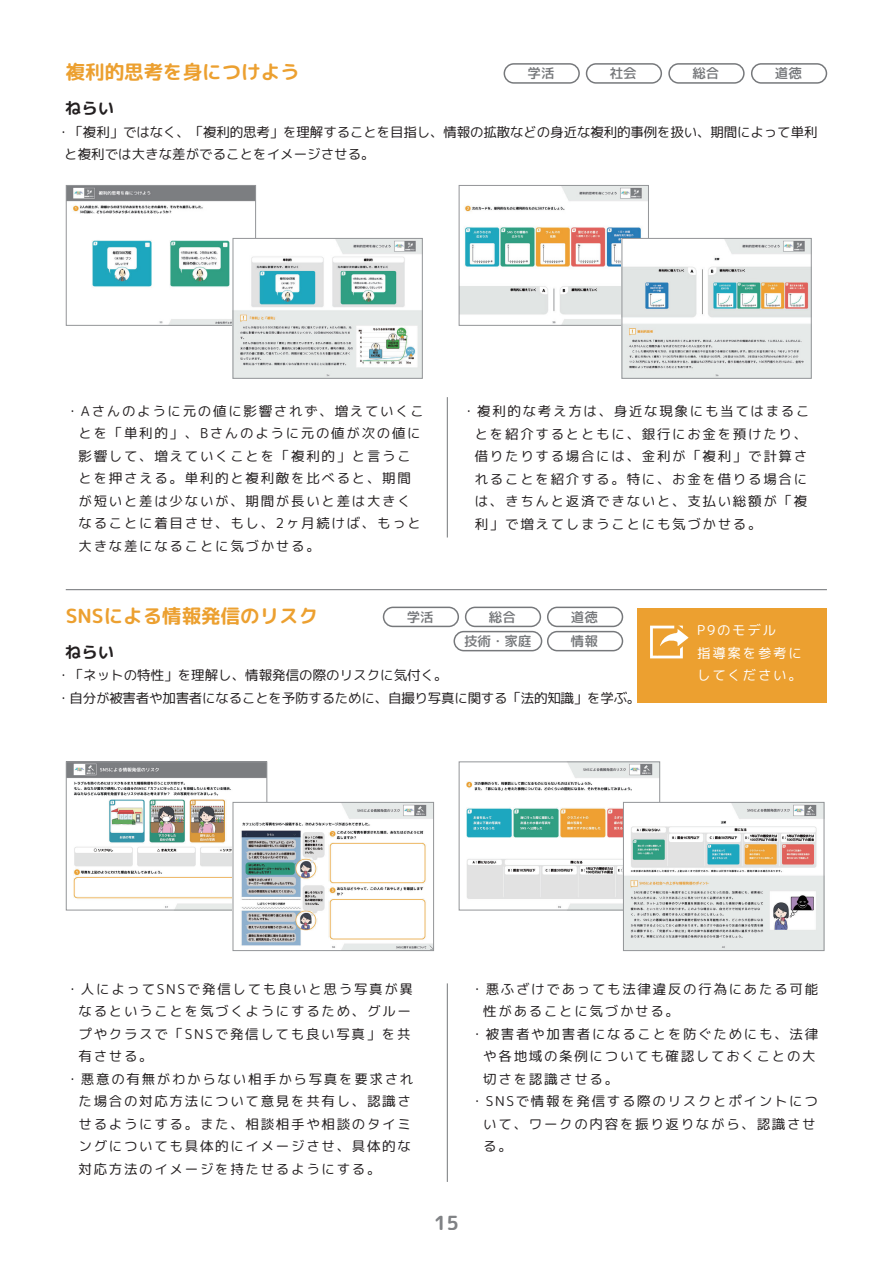
<style>
.page{position:relative;width:893px;height:1263px;background:#fff}
.page>*{position:absolute;margin:0;border:0;box-sizing:border-box;transform-origin:0 0}
.t1{font:19.5px "rounded mplus 1 p bold";color:#eca030}
.t2{font:19.5px "rounded mplus 1 p bold";color:#808285}
.t3{font:16.5px "rounded mplus 1 p bold";color:#231f20}
.t4{font:13.5px/22.5px "rounded mplus 1 p regular";letter-spacing:.125em;color:#231f20}
.t5{font:13.5px/22.5px "rounded mplus 1 p regular";letter-spacing:-.01em;color:#231f20}
.t6{font:13.5px/22.5px "rounded mplus 1 p regular";letter-spacing:-.015em;color:#231f20}
.t7{font:13.5px "rounded mplus 1 p medium";color:#76787b}
.t8{font:13.5px/22.5px "rounded mplus 1 p regular";letter-spacing:.125em;color:#fff}
</style>
<div class="page">
<div style="left:751px;top:63px;width:76px;height:21px;border:1px solid #76787b;border-radius:10px"></div>
<div style="left:547px;top:607px;width:76px;height:20px;border:1px solid #76787b;border-radius:10px"></div>
<div style="left:504px;top:63px;width:76px;height:21px;border:1px solid #76787b;border-radius:10px"></div>
<div style="left:383px;top:607px;width:76px;height:20px;border:1px solid #76787b;border-radius:10px"></div>
<div style="left:586px;top:63px;width:76px;height:21px;border:1px solid #76787b;border-radius:10px"></div>
<div style="left:547px;top:631px;width:76px;height:20px;border:1px solid #76787b;border-radius:10px"></div>
<div style="left:453px;top:631px;width:89px;height:20px;border:1px solid #76787b;border-radius:10px"></div>
<div style="left:668px;top:63px;width:77px;height:21px;border:1px solid #76787b;border-radius:10px"></div>
<div style="left:465px;top:607px;width:76px;height:20px;border:1px solid #76787b;border-radius:10px"></div>
<img style="left:68px;top:764px;width:197px;height:144px">
<div style="left:66px;top:762px;width:201px;height:148px;border:1px solid #939598"></div>
<img style="left:68px;top:187px;width:186px;height:137px">
<div style="left:66px;top:185px;width:190px;height:141px;border:1px solid #939598"></div>
<img style="left:235px;top:240px;width:185px;height:136px">
<div style="left:233px;top:238px;width:189px;height:140px;border:1px solid #939598"></div>
<img style="left:235px;top:804px;width:197px;height:145px">
<div style="left:233px;top:802px;width:201px;height:149px;border:1px solid #939598"></div>
<img style="left:461px;top:187px;width:186px;height:137px">
<div style="left:459px;top:185px;width:190px;height:141px;border:1px solid #939598"></div>
<img style="left:624px;top:240px;width:185px;height:136px">
<div style="left:622px;top:238px;width:189px;height:140px;border:1px solid #939598"></div>
<img style="left:466px;top:764px;width:192px;height:144px">
<div style="left:459px;top:762px;width:201px;height:148px;border:1px solid #939598"></div>
<img style="left:625px;top:804px;width:197px;height:145px">
<div style="left:623px;top:802px;width:201px;height:149px;border:1px solid #939598"></div>
<hr style="left:66px;top:589px;width:761px;height:1px;background:#76787b">
<hr style="left:447px;top:397px;width:1px;height:140px;background:#76787b">
<hr style="left:447px;top:983px;width:1px;height:199px;background:#76787b">
<div style="left:638px;top:608px;width:189px;height:94px;background:#eca030"></div>
<svg style="left:650px;top:625px;width:39px;height:33px"></svg>
<h1 class="t1" style="left:66px;top:58px;width:235px">複利的思考を身につけよう</h1>
<p class="t7" style="left:528px;top:64px;width:28px">学活</p>
<p class="t7" style="left:610px;top:64px;width:28px">社会</p>
<p class="t7" style="left:692px;top:64px;width:28px">総合</p>
<p class="t7" style="left:775px;top:64px;width:28px">道徳</p>
<p class="t3" style="left:65px;top:97px;width:51px">ねらい</p>
<p class="t5" style="left:64px;top:121px;width:755px;text-indent:-8px">・「複利」ではなく、「複利的思考」を理解することを目指し、情報の拡散などの身近な複利的事例を扱い、期間によって単利と複利では大きな差がでることをイメージさせる。</p>
<p class="t4" style="left:79px;top:400px;width:347px;text-indent:-13px">・Aさんのように元の値に影響されず、増えていくことを「単利的」、Bさんのように元の値が次の値に影響して、増えていくことを「複利的」と言うことを押さえる。単利的と複利敵を比べると、期間が短いと差は少ないが、期間が長いと差は大きくなることに着目させ、もし、2ヶ月続けば、もっと大きな差になることに気づかせる。</p>
<p class="t4" style="left:475px;top:400px;width:336px;text-indent:-13px">・複利的な考え方は、身近な現象にも当てはまることを紹介するとともに、銀行にお金を預けたり、借りたりする場合には、金利が「複利」で計算されることを紹介する。特に、お金を借りる場合には、きちんと返済できないと、支払い総額が「複利」で増えてしまうことにも気づかせる。</p>
<h1 class="t1" style="left:66px;top:602px;width:254px">SNSによる情報発信のリスク</h1>
<p class="t7" style="left:407px;top:607px;width:28px">学活</p>
<p class="t7" style="left:489px;top:607px;width:28px">総合</p>
<p class="t7" style="left:571px;top:607px;width:28px">道徳</p>
<p class="t7" style="left:464px;top:632px;width:69px">技術・家庭</p>
<p class="t7" style="left:571px;top:632px;width:28px">情報</p>
<p class="t3" style="left:65px;top:640px;width:51px">ねらい</p>
<p class="t6" style="left:56px;top:664px;width:586px">・「ネットの特性」を理解し、情報発信の際のリスクに気付く。<br>・自分が被害者や加害者になることを予防するために、自撮り写真に関する「法的知識」を学ぶ。</p>
<p class="t8" style="left:697px;top:619px;width:106px">P9のモデル<br>指導案を参考にしてください。</p>
<p class="t4" style="left:66px;top:977px;width:349px">・人によってSNSで発信しても良いと思う写真が異</p>
<p class="t4" style="left:79px;top:1000px;width:334px">なるということを気づくようにするため、グルー</p>
<p class="t4" style="left:79px;top:1022px;width:334px">プやクラスで「SNSで発信しても良い写真」を共</p>
<p class="t4" style="left:79px;top:1045px;width:76px">有させる。</p>
<p class="t4" style="left:66px;top:1067px;width:349px">・悪意の有無がわからない相手から写真を要求され</p>
<p class="t4" style="left:79px;top:1090px;width:334px">た場合の対応方法について意見を共有し、認識さ</p>
<p class="t4" style="left:79px;top:1112px;width:334px">せるようにする。また、相談相手や相談のタイミ</p>
<p class="t4" style="left:79px;top:1135px;width:334px">ングについても具体的にイメージさせ、具体的な</p>
<p class="t4" style="left:79px;top:1157px;width:304px">対応方法のイメージを持たせるようにする。</p>
<p class="t4" style="left:471px;top:977px;width:349px">・悪ふざけであっても法律違反の行為にあたる可能</p>
<p class="t4" style="left:483px;top:1000px;width:197px">性があることに気づかせる。</p>
<p class="t4" style="left:471px;top:1022px;width:349px">・被害者や加害者になることを防ぐためにも、法律</p>
<p class="t4" style="left:483px;top:1045px;width:334px">や各地域の条例についても確認しておくことの大</p>
<p class="t4" style="left:483px;top:1067px;width:136px">切さを認識させる。</p>
<p class="t4" style="left:471px;top:1090px;width:349px">・SNSで情報を発信する際のリスクとポイントにつ</p>
<p class="t4" style="left:483px;top:1112px;width:334px">いて、ワークの内容を振り返りながら、認識させ</p>
<p class="t4" style="left:483px;top:1135px;width:30px">る。</p>
<h1 class="t2" style="left:434px;top:1208px;width:26px">15</h1>
</div>
